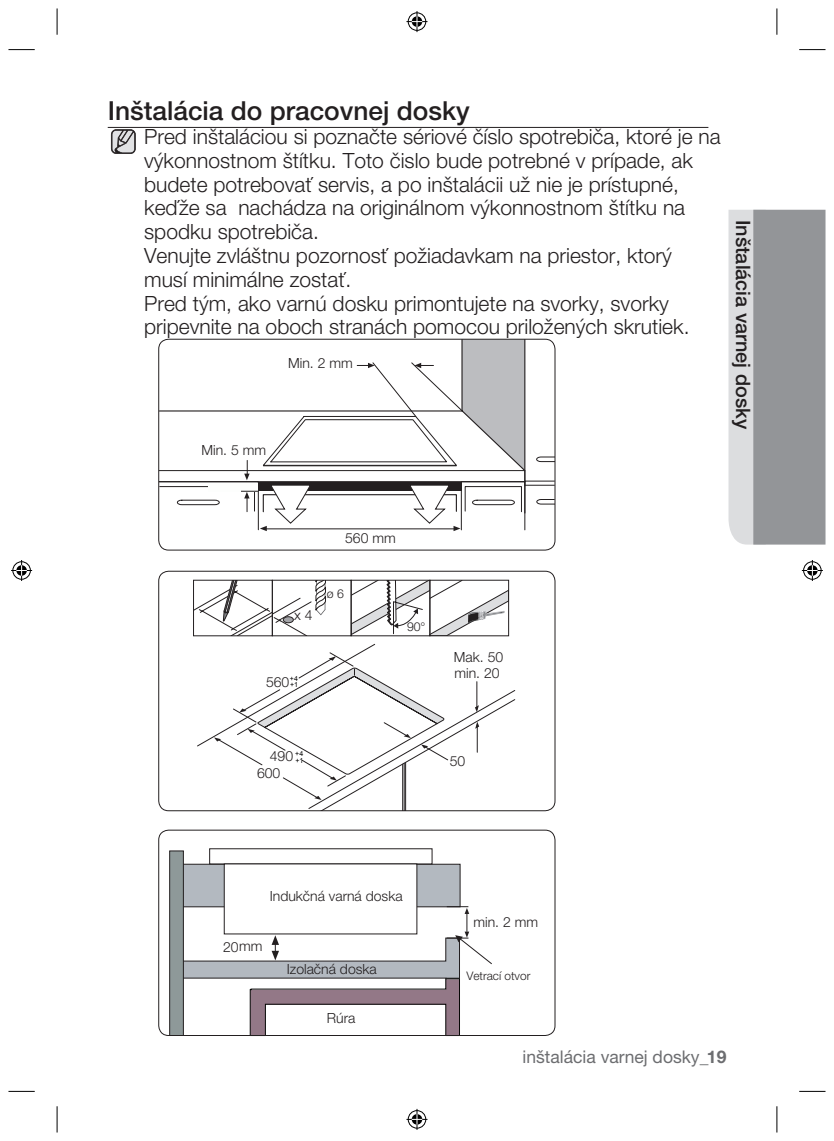
<style>
.page{position:relative;width:834px;height:1141px;background:#fff}
.page>*{position:absolute;margin:0;border:0;box-sizing:border-box;transform-origin:0 0}
.t1{font:500 26.25px "Helvetica Neue LT Pro";color:#231f20}
.t2{font:300 21px/23.8px "Helvetica Neue LT Pro";color:#231f20}
.t3{font:500 19.78px "Helvetica Neue LT Pro";color:#231f20}
.t4{font:17.5px "Helvetica Neue LT Pro";color:#6c6d70}
.t5{font:300 14px/16.4px "Helvetica Neue LT Pro";color:#231f20}
.t6{font:300 12.25px "Helvetica Neue LT Pro";color:#231f20}
.t7{font:300 11.9px "Helvetica Neue LT Pro";color:#231f20}
.t8{font:7px/6.1px "Arial";color:#030303}
.s1{font-weight:700}
</style>
<div class="page">
<svg style="left:776px;top:1106px;width:1px;height:26px"></svg>
<svg style="left:776px;top:8px;width:1px;height:27px"></svg>
<svg style="left:57px;top:1106px;width:1px;height:26px"></svg>
<svg style="left:57px;top:8px;width:1px;height:27px"></svg>
<svg style="left:799px;top:1091px;width:26px;height:1px"></svg>
<svg style="left:8px;top:1091px;width:27px;height:1px"></svg>
<svg style="left:799px;top:49px;width:26px;height:1px"></svg>
<svg style="left:8px;top:49px;width:27px;height:1px"></svg>
<svg style="left:406px;top:11px;width:21px;height:21px"></svg>
<svg style="left:406px;top:1109px;width:21px;height:21px"></svg>
<svg style="left:11px;top:560px;width:21px;height:21px"></svg>
<svg style="left:801px;top:560px;width:21px;height:21px"></svg>
<svg style="left:728px;top:210px;width:97px;height:335px;background:#a6a8aa"></svg>
<hr style="left:108px;top:127px;width:600px;height:1px;background:#231f20">
<svg style="left:111px;top:129px;width:25px;height:25px"></svg>
<svg style="left:197px;top:644px;width:318px;height:165px"></svg>
<div style="left:158px;top:571px;width:397px;height:240px;border:1px solid #231f20;border-radius:10px"></div>
<svg style="left:159px;top:339px;width:396px;height:192px"></svg>
<div style="left:158px;top:339px;width:397px;height:212px;border:1px solid #231f20;border-radius:10px"></div>
<svg style="left:209px;top:848px;width:223px;height:2px"></svg>
<svg style="left:169px;top:850px;width:323px;height:184px"></svg>
<div style="left:158px;top:830px;width:397px;height:206px;border:1px solid #231f20;border-radius:10px"></div>
<svg style="left:195px;top:582px;width:131px;height:52px"></svg>
<div style="left:283px;top:617px;width:10px;height:6px;background:#a4a5a9;border-radius:50%"></div>
<div style="left:283px;top:616px;width:11px;height:7px;border:1px solid #231f20;border-radius:50%"></div>
<div style="left:193px;top:580px;width:80px;height:56px;border:1px solid #231f20"></div>
<svg style="left:351px;top:580px;width:156px;height:56px"></svg>
<div style="left:429px;top:580px;width:80px;height:56px;border:1px solid #231f20"></div>
<p class="t1" style="left:108px;top:95px;width:363px">Inštalácia do pracovnej dosky</p>
<p class="t2" style="left:144px;top:124px;width:578px">Pred inštaláciou si poznačte sériové číslo spotrebiča, ktoré je na výkonnostnom štítku. Toto čislo bude potrebné v prípade, ak budete potrebovať servis, a po inštalácii už nie je prístupné, keďže sa nachádza na originálnom výkonnostnom štítku na spodku spotrebiča.<br>Venujte zvláštnu pozornosť požiadavkam na priestor, ktorý<br>musí minimálne zostať.<br>Pred tým, ako varnú dosku primontujete na svorky, svorky pripevnite na oboch stranách pomocou priložených skrutiek.</p>
<p class="t5" style="left:288px;top:355px;width:66px">Min. 2 mm</p>
<p class="t5" style="left:201px;top:441px;width:66px">Min. 5 mm</p>
<p class="t3" style="left:754px;top:220px;width:211px;rotate:90deg">Inštalácia varnej dosky</p>
<p class="t5" style="left:345px;top:530px;width:52px">560 mm</p>
<p class="t5" style="left:294px;top:607px;width:20px">x 4</p>
<p class="t6" style="left:327px;top:586px;width:19px">ø 6</p>
<p class="t8" style="left:290px;top:675px;width:10px">+4 +1</p>
<p class="t5" style="left:266px;top:673px;width:25px">560</p>
<p class="t6" style="left:407px;top:619px;width:20px">90°</p>
<p class="t5" style="left:454px;top:648px;width:51px">Mak. 50</p>
<p class="t5" style="left:454px;top:665px;width:47px">min. 20</p>
<p class="t5" style="left:257px;top:748px;width:38px;text-indent:13px">490<br>600</p>
<p class="t8" style="left:295px;top:751px;width:10px">+4 +1</p>
<p class="t5" style="left:449px;top:753px;width:17px">50</p>
<p class="t5" style="left:270px;top:887px;width:134px">Indukčná varná doska</p>
<p class="t5" style="left:223px;top:938px;width:41px">20mm</p>
<p class="t5" style="left:287px;top:961px;width:91px">Izolačná doska</p>
<p class="t5" style="left:327px;top:1010px;width:30px">Rúra</p>
<p class="t5" style="left:473px;top:914px;width:66px">min. 2 mm</p>
<p class="t7" style="left:466px;top:968px;width:65px">Vetrací otvor</p>
<p class="t4" style="left:522px;top:1046px;width:205px">inštalácia varnej dosky_<span class="s1">19</span></p>
</div>
